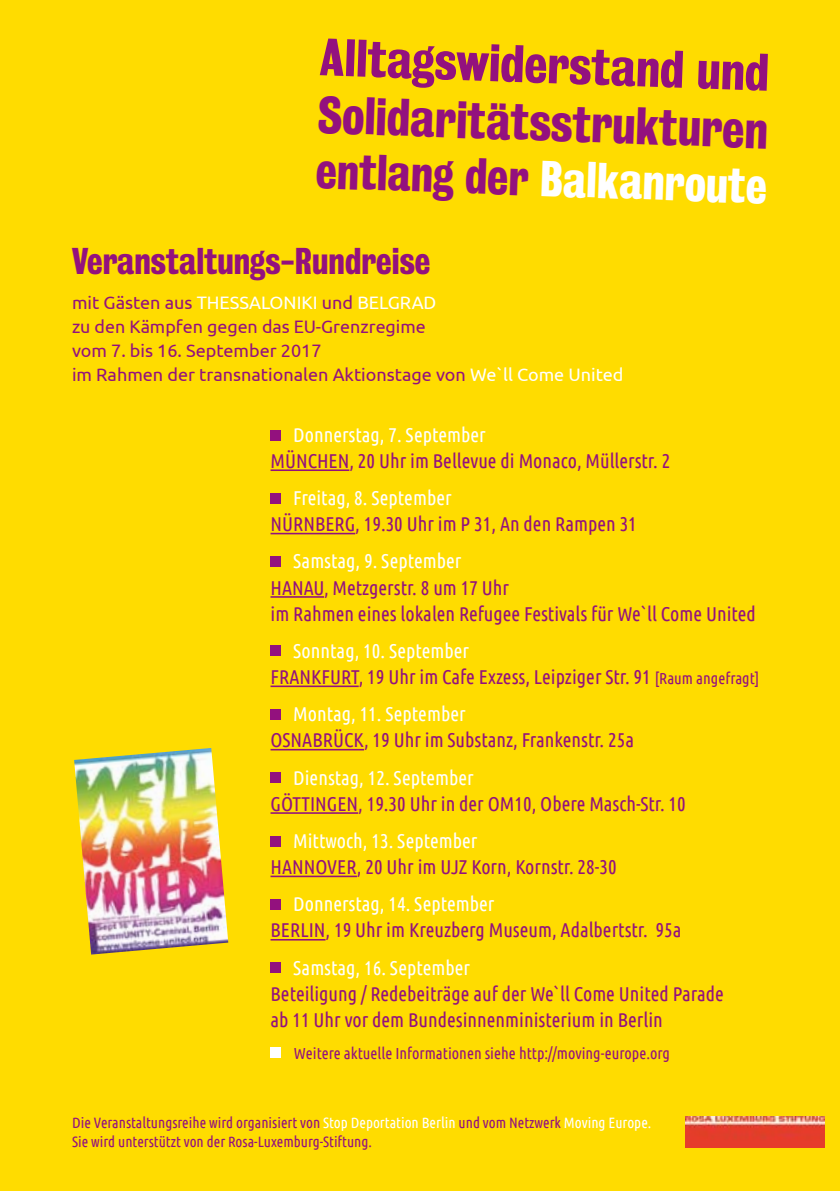
<style>
.page{position:relative;width:840px;height:1191px;background:#fff}
.page>*{position:absolute;margin:0;border:0;box-sizing:border-box;transform-origin:0 0}
.t1{font:48px/57.6px "Bureau Grotesque Three Seven";color:#93117e}
.t2{font:46px "Bureau Grotesque Three Seven";color:#fff}
.t3{font:34px "Bureau Grotesque Three Seven";color:#93117e}
.t4{font:20px/26px "Ubuntu Condensed";color:#93117e}
.t5{font:20px "Ubuntu Condensed";color:#fff}
.t6{font:18px/24px "Ubuntu";color:#93117e}
.t7{font:16px "Ubuntu Condensed";color:#93117e}
.t8{font:15px/19px "Ubuntu Condensed";color:#93117e}
.s1{color:#93117e}
.s2{color:#fff}
.s3{font-size:16px}
</style>
<div class="page">
<div style="left:0;top:0;width:839px;height:1191px;background:#ffdc00"></div>
<img style="left:685px;top:1116px;width:139px;height:31px">
<hr style="left:270px;top:469px;width:79px;height:2px;background:#93117e">
<hr style="left:270px;top:533px;width:85px;height:1px;background:#93117e">
<hr style="left:270px;top:596px;width:54px;height:2px;background:#93117e">
<hr style="left:270px;top:685px;width:88px;height:2px;background:#93117e">
<hr style="left:270px;top:749px;width:94px;height:1px;background:#93117e">
<hr style="left:270px;top:812px;width:88px;height:2px;background:#93117e">
<hr style="left:270px;top:875px;width:87px;height:2px;background:#93117e">
<hr style="left:270px;top:939px;width:55px;height:1px;background:#93117e">
<div style="left:270px;top:430px;width:11px;height:11px;background:#93117e"></div>
<div style="left:270px;top:493px;width:11px;height:11px;background:#93117e"></div>
<div style="left:270px;top:556px;width:11px;height:11px;background:#93117e"></div>
<div style="left:270px;top:645px;width:11px;height:11px;background:#93117e"></div>
<div style="left:270px;top:709px;width:11px;height:10px;background:#93117e"></div>
<div style="left:270px;top:772px;width:11px;height:11px;background:#93117e"></div>
<div style="left:270px;top:836px;width:11px;height:11px;background:#93117e"></div>
<div style="left:270px;top:899px;width:11px;height:10px;background:#93117e"></div>
<div style="left:270px;top:962px;width:11px;height:11px;background:#93117e"></div>
<img style="left:74px;top:748px;width:154px;height:206px">
<div style="left:270px;top:1047px;width:11px;height:11px;background:#fff"></div>
<h1 class="t1" style="left:321px;top:28px;width:451px;rotate:2deg">Alltagswiderstand und<br>Solidaritätsstrukturen</h1>
<h2 class="t2" style="left:317px;top:144px;width:452px;rotate:2deg"><span class="s1">entlang der</span> Balkanroute</h2>
<h3 class="t3" style="left:72px;top:241px;width:359px">Veranstaltungs-Rundreise</h3>
<p class="t6" style="left:72px;top:290px;width:552px">mit Gästen aus <span class="s2">THESSALONIKI</span> und <span class="s2">BELGRAD<br></span>zu den Kämpfen gegen das EU-Grenzregime<br>vom 7. bis 16. September 2017<br>im Rahmen der transnationalen Aktionstage von <span class="s2">We`ll Come United</span></p>
<p class="t5" style="left:293px;top:422px;width:194px">Donnerstag, 7. September</p>
<p class="t4" style="left:270px;top:447px;width:401px">MÜNCHEN, 20 Uhr im Bellevue di Monaco, Müllerstr. 2</p>
<p class="t5" style="left:293px;top:485px;width:160px">Freitag, 8. September</p>
<p class="t4" style="left:270px;top:510px;width:367px">NÜRNBERG, 19.30 Uhr im P 31, An den Rampen 31</p>
<p class="t5" style="left:293px;top:549px;width:170px">Samstag, 9. September</p>
<p class="t4" style="left:270px;top:573px;width:486px">HANAU, Metzgerstr. 8 um 17 Uhr<br>im Rahmen eines lokalen Refugee Festivals für We`ll Come United</p>
<p class="t4" style="left:270px;top:637px;width:490px;text-indent:23px"><span class="s2">Sonntag, 10. September<br></span>FRANKFURT, 19 Uhr im Cafe Exzess, Leipziger Str. 91 <span class="s3">[Raum angefragt]</span></p>
<p class="t5" style="left:293px;top:701px;width:174px">Montag, 11. September</p>
<p class="t4" style="left:270px;top:726px;width:365px">OSNABRÜCK, 19 Uhr im Substanz, Frankenstr. 25a</p>
<p class="t5" style="left:293px;top:765px;width:182px">Dienstag, 12. September</p>
<p class="t4" style="left:270px;top:790px;width:416px">GÖTTINGEN, 19.30 Uhr in der OM10, Obere Masch-Str. 10</p>
<p class="t5" style="left:293px;top:828px;width:185px">Mittwoch, 13. September</p>
<p class="t4" style="left:270px;top:853px;width:347px">HANNOVER, 20 Uhr im UJZ Korn, Kornstr. 28-30</p>
<p class="t5" style="left:293px;top:892px;width:202px">Donnerstag, 14. September</p>
<p class="t4" style="left:270px;top:916px;width:412px">BERLIN, 19 Uhr im Kreuzberg Museum, Adalbertstr. 95a</p>
<p class="t5" style="left:293px;top:955px;width:178px">Samstag, 16. September</p>
<p class="t4" style="left:270px;top:980px;width:454px">Beteiligung / Redebeiträge auf der We`ll Come United Parade ab 11 Uhr vor dem Bundesinnenministerium in Berlin</p>
<p class="t7" style="left:294px;top:1043px;width:377px">Weitere aktuelle Informationen siehe http://moving-europe.org</p>
<p class="t8" style="left:72px;top:1113px;width:580px">Die Veranstaltungsreihe wird organisiert von <span class="s2">Stop Deportation Berlin</span> und vom Netzwerk <span class="s2">Moving Europe.<br></span>Sie wird unterstützt von der Rosa-Luxemburg-Stiftung.</p>
</div>
